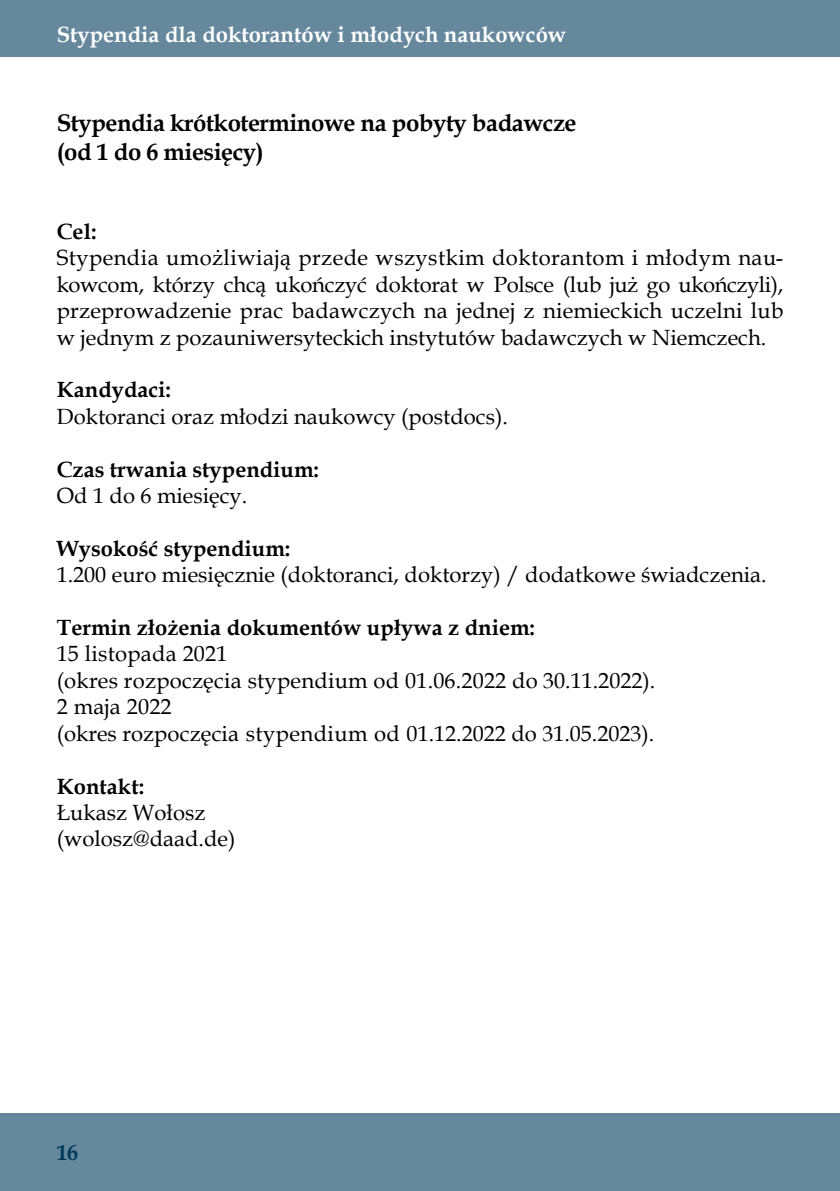
<style>
.page{position:relative;width:840px;height:1191px;background:#fff}
.page>*{position:absolute;margin:0;border:0;box-sizing:border-box;transform-origin:0 0}
.t1{font:700 24px "Book Antiqua";letter-spacing:-.02em;color:#000}
.t2{font:22px/26.4px "Book Antiqua";color:#000;text-align:justify}
.t3{font:700 22px/26.4px "Book Antiqua";color:#000}
.Heading_1{font:700 22px "Book Antiqua";color:#fff}
.Heading_1-2{font:700 22px "Book Antiqua";color:#003a5d}
.s1{font-weight:400}
</style>
<div class="page">
<div style="left:0;top:0;width:839px;height:57px;background:#66889d"></div>
<div style="left:0;top:1113px;width:839px;height:78px;background:#66889d"></div>
<p class="Heading_1" style="left:57px;top:20px;width:511px">Stypendia dla doktorantów i młodych naukowców</p>
<p class="t1" style="left:57px;top:106px;width:521px">Stypendia krótkoterminowe na pobyty badawcze</p>
<p class="t1" style="left:57px;top:135px;width:208px">(od 1 do 6 miesięcy)</p>
<p class="t3" style="left:57px;top:218px;width:41px">Cel:</p>
<p class="t2" style="left:57px;top:244px;width:727px">Stypendia umożliwiają przede wszystkim doktorantom i młodym nau&shy;kowcom, którzy chcą ukończyć doktorat w Polsce (lub już go ukończyli), przeprowadzenie prac badawczych na jednej z niemieckich uczelni lub w jednym z pozauniwersyteckich instytutów badawczych w Niemczech.</p>
<p class="t3" style="left:57px;top:376px;width:116px">Kandydaci:</p>
<p class="t2" style="left:57px;top:402px;width:452px">Doktoranci oraz młodzi naukowcy (postdocs).</p>
<p class="t3" style="left:57px;top:456px;width:264px">Czas trwania stypendium:<br><span class="s1">Od 1 do 6 miesięcy.</span></p>
<p class="t3" style="left:57px;top:535px;width:235px">Wysokość stypendium:</p>
<p class="t2" style="left:57px;top:561px;width:711px">1.200 euro miesięcznie (doktoranci, doktorzy) / dodatkowe świadczenia.</p>
<p class="t3" style="left:57px;top:614px;width:479px">Termin złożenia dokumentów upływa z dniem:</p>
<p class="t2" style="left:57px;top:640px;width:172px">15 listopada 2021</p>
<p class="t2" style="left:57px;top:666px;width:599px">(okres rozpoczęcia stypendium od 01.06.2022 do 30.11.2022).</p>
<p class="t2" style="left:57px;top:693px;width:116px">2 maja 2022</p>
<p class="t2" style="left:57px;top:719px;width:598px">(okres rozpoczęcia stypendium od 01.12.2022 do 31.05.2023).</p>
<p class="t3" style="left:57px;top:772px;width:89px">Kontakt:</p>
<p class="t2" style="left:57px;top:798px;width:150px">Łukasz Wołosz</p>
<p class="t2" style="left:57px;top:825px;width:180px">(wolosz@daad.de)</p>
<p class="Heading_1-2" style="left:57px;top:1137px;width:23px">16</p>
</div>
